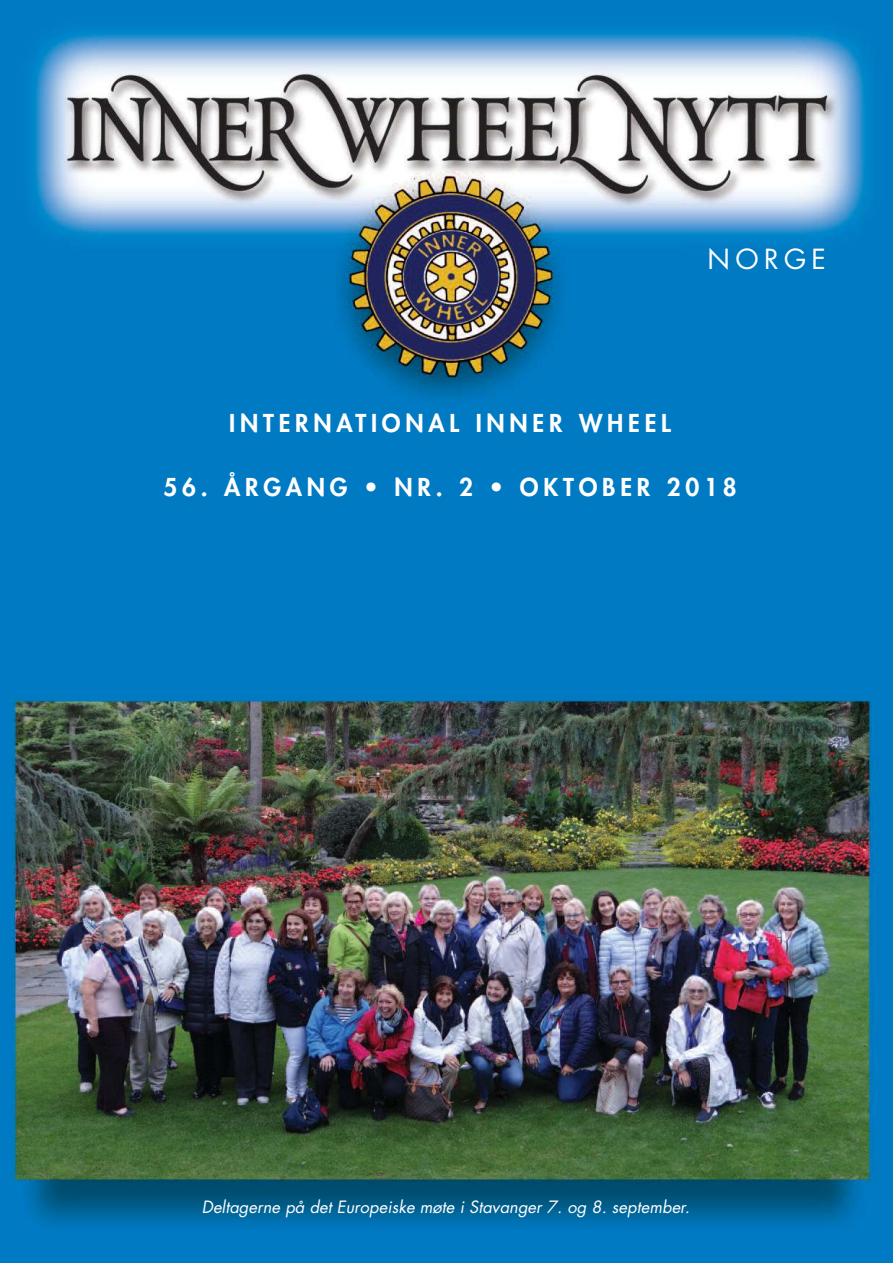
<style>
.page{position:relative;width:893px;height:1263px;background:#fff}
.page>*{position:absolute;margin:0;border:0;box-sizing:border-box;transform-origin:0 0}
.t1{font:27px "Futura";letter-spacing:.2em;color:#fff}
.t2{font:800 24px "Futura";letter-spacing:.2em;color:#fff}
.t3{font:italic 16.5px "Futura";letter-spacing:.005em;color:#fff}
</style>
<div class="page">
<img style="left:0;top:0;width:893px;height:1263px">
<h1 class="t1" style="left:707px;top:246px;width:120px">NORGE</h1>
<h2 class="t2" style="left:229px;top:409px;width:443px">INTERNATIONAL INNER WHEEL</h2>
<h2 class="t2" style="left:163px;top:473px;width:575px">56. ÅRGANG • NR. 2 • OKTOBER 2018</h2>
<p class="t3" style="left:202px;top:1199px;width:490px">Deltagerne på det Europeiske møte i Stavanger 7. og 8. september.</p>
</div>
